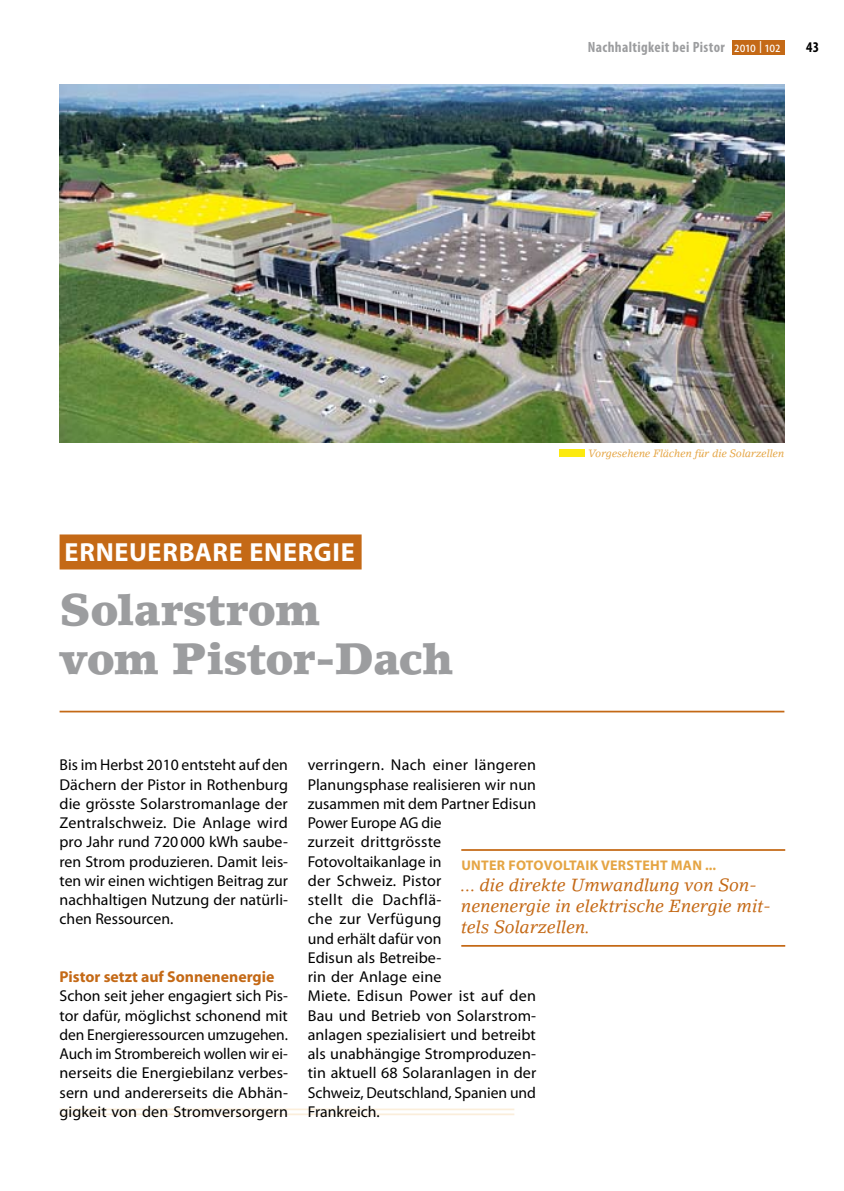
<style>
.page{position:relative;width:844px;height:1191px;background:#fff}
.page>*{position:absolute;margin:0;border:0;box-sizing:border-box;transform-origin:0 0}
.t1{font:900 43.75px/49px "Lino Letter LT";letter-spacing:-.01em;color:#9c9d9f}
.t2{font:700 26.25px "Myriad Pro";letter-spacing:.025em;color:#fff}
.t3{font:italic 17.5px/21px "Lino Letter LT";color:#c46916}
.t4{font:15.75px/19.2px "Myriad Pro";letter-spacing:.005em;color:#000;text-align:justify}
.t5{font:700 15.75px "Myriad Pro";color:#c46916}
.t6{font:700 condensed 14.88px "Myriad Pro";letter-spacing:.025em;color:#9c9d9f}
.t7{font:700 condensed 14.88px "Myriad Pro";color:#000}
.t8{font:700 14px "Myriad Pro";letter-spacing:.02em;color:#e5a544}
.t9{font:italic 10.5px "Lino Letter LT";color:#e5a544}
.s1{font-weight:400;color:#fff}
.s2{font-weight:400;font-size:11.9px;color:#fff}
</style>
<div class="page">
<div style="left:731px;top:40px;width:53px;height:15px;background:#c46916"></div>
<hr style="left:60px;top:1108px;width:454px;height:2px;background:#fbeedb">
<hr style="left:60px;top:1113px;width:454px;height:2px;background:#fbeedb">
<img style="left:60px;top:84px;width:724px;height:359px">
<div style="left:60px;top:534px;width:301px;height:35px;background:#c46916"></div>
<hr style="left:60px;top:710px;width:724px;height:2px;background:#c46916">
<hr style="left:461px;top:849px;width:324px;height:2px;background:#c46916">
<hr style="left:461px;top:945px;width:324px;height:1px;background:#c46916">
<div style="left:559px;top:450px;width:25px;height:7px;background:#fcea10"></div>
<p class="t6" style="left:587px;top:38px;width:194px">Nachhaltigkeit bei Pistor <span class="s1">2010</span> <span class="s2">|</span> <span class="s1">102</span></p>
<p class="t7" style="left:805px;top:38px;width:15px">43</p>
<h2 class="t2" style="left:64px;top:535px;width:289px">ERNEUERBARE ENERGIE</h2>
<h1 class="t1" style="left:60px;top:585px;width:395px">Solarstrom<br>vom Pistor-Dach</h1>
<p class="t9" style="left:588px;top:447px;width:197px">Vorgesehene Flächen für die Solarzellen</p>
<p class="t4" style="left:60px;top:755px;width:230px">Bis im Herbst 2010 entsteht auf den Dächern der Pistor in Rothenburg die grösste Solarstromanlage der Zentralschweiz. Die Anlage wird pro Jahr rund 720 000 kWh saube&shy;ren Strom produzieren. Damit leis&shy;ten wir einen wichtigen Beitrag zur nachhaltigen Nutzung der natürli&shy;chen Ressourcen.</p>
<p class="t5" style="left:60px;top:966px;width:216px">PISTOR SETZT AUF SONNENENERGIE</p>
<p class="t4" style="left:60px;top:986px;width:230px">Schon seit jeher engagiert sich Pis&shy;tor dafür, möglichst schonend mit den Energieressourcen umzugehen.<br>Auch im Strombereich wollen wir ei&shy;nerseits die Energiebilanz verbes&shy;sern und andererseits die Abhän&shy;gigkeit von den Stromversorgern</p>
<p class="t4" style="left:308px;top:755px;width:230px;text-align:left">verringern. Nach einer längeren<br>Planungsphase realisieren wir nun zusammen mit dem Partner Edisun<br>Power Europe AG die<br>zurzeit drittgrösste<br>Fotovoltaikanlage in<br>der Schweiz. Pistor<br>stellt die Dachflä-<br>che zur Verfügung<br>und erhält dafür von<br>Edisun als Betreibe-<br>rin der Anlage eine<br>Miete. Edisun Power ist auf den<br>Bau und Betrieb von Solarstrom&shy;anlagen spezialisiert und betreibt als unabhängige Stromproduzen&shy;tin aktuell 68 Solaranlagen in der<br>Schweiz, Deutschland, Spanien und<br>Frankreich.</p>
<p class="t8" style="left:461px;top:856px;width:256px">UNTER FOTOVOLTAIK VERSTEHT MAN ...</p>
<p class="t3" style="left:461px;top:874px;width:311px">... die direkte Umwandlung von Son&shy;nenenergie in elektrische Energie mit&shy;tels Solarzellen.</p>
</div>
